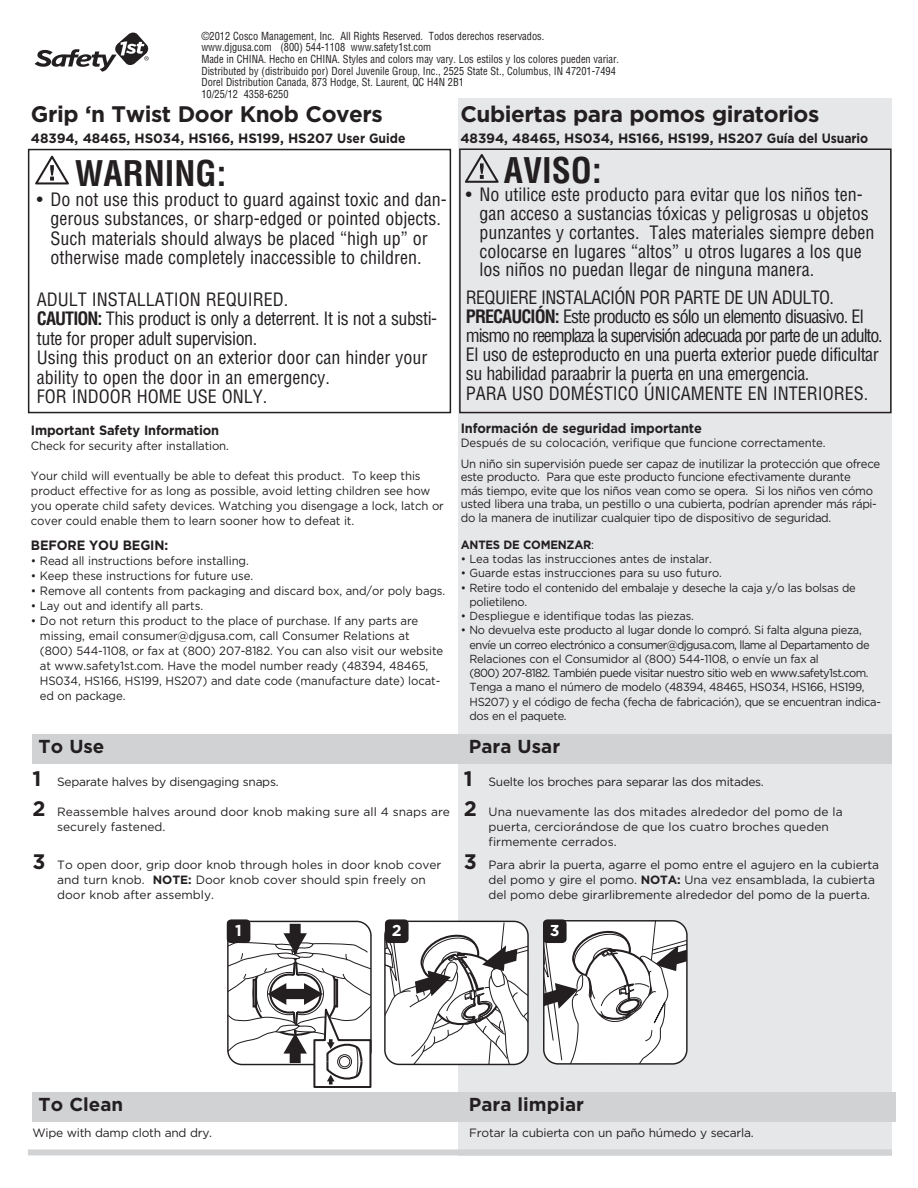
<style>
.page{position:relative;width:918px;height:1188px;background:#fff}
.page>*{position:absolute;margin:0;border:0;box-sizing:border-box;transform-origin:0 0}
.t1{font:700 condensed 34.5px "Helvetica LT";color:#231f20}
.t2{font:700 22.5px "Gotham";letter-spacing:-.02em;color:#231f20}
.t3{font:700 21.75px/23.5px "Gotham";color:#231f20;scale:.95 1}
.t4{font:700 18.75px "Gotham";color:#231f20}
.t5{font:condensed 18px/18.8px "Helvetica LT";color:#231f20}
.t6{font:condensed 18px/19.5px "Helvetica LT";letter-spacing:-.025em;color:#231f20}
.t7{font:condensed 18px/18.9px "Helvetica LT";letter-spacing:-.05em;color:#231f20}
.t8{font:700 15.75px "Gotham";color:#fff}
.t9{font:700 13.5px "Gotham";letter-spacing:-.01em;color:#231f20}
.t10{font:700 13.5px "Gotham";letter-spacing:-.01em;color:#231f20;scale:.95 1}
.t11{font:12px/15px "Gotham";letter-spacing:-.01em;color:#231f20;scale:.95 1}
.t12{font:12px/15px "Gotham";letter-spacing:-.01em;color:#231f20}
.t13{font:700 12px "Gotham";letter-spacing:-.02em;color:#231f20;scale:.95 1}
.t14{font:11.7px/14.2px "Gotham";letter-spacing:-.03em;color:#231f20;scale:.95 1}
.t15{font:11.7px "Gotham";letter-spacing:-.01em;color:#231f20;scale:.95 1}
.t16{font:condensed 10.8px/11.7px "Helvetica LT";color:#231f20;scale:.95 1}
.s1{font-weight:700}
.s2{font-weight:400}
.s3{font-weight:700;font-size:21px}
</style>
<div class="page">
<div style="left:458px;top:98px;width:434px;height:1058px;background:#e6e7e9"></div>
<svg style="left:35px;top:33px;width:114px;height:39px"></svg>
<div style="left:28px;top:149px;width:423px;height:264px;border:2px solid #231f20"></div>
<div style="left:459px;top:148px;width:433px;height:265px;border:2px solid #231f20"></div>
<svg style="left:35px;top:156px;width:34px;height:28px"></svg>
<svg style="left:465px;top:154px;width:34px;height:29px"></svg>
<div style="left:32px;top:1092px;width:864px;height:30px;background:#d1d2d4"></div>
<div style="left:28px;top:1149px;width:864px;height:6px;background:#d1d2d4"></div>
<div style="left:32px;top:734px;width:860px;height:30px;background:#d1d2d4"></div>
<svg style="left:386px;top:921px;width:143px;height:143px"></svg>
<div style="left:384px;top:921px;width:145px;height:144px;border:1px solid #231f20;border-radius:14px"></div>
<svg style="left:545px;top:922px;width:141px;height:141px;background:#e0e0e0"></svg>
<div style="left:543px;top:920px;width:145px;height:145px;border:1px solid #231f20;border-radius:14px"></div>
<svg style="left:228px;top:924px;width:144px;height:164px"></svg>
<div style="left:227px;top:919px;width:23px;height:24px;background:#231f20;border-radius:4px"></div>
<div style="left:385px;top:919px;width:24px;height:24px;background:#231f20;border-radius:4px"></div>
<div style="left:543px;top:919px;width:24px;height:24px;background:#231f20;border-radius:4px"></div>
<p class="t16" style="left:201px;top:30px;width:363px">©2012 Cosco Management, Inc. All Rights Reserved. Todos derechos reservados. www.djgusa.com (800) 544-1108 www.safety1st.com</p>
<p class="t16" style="left:201px;top:53px;width:441px">Made in CHINA. Hecho en CHINA. Styles and colors may vary. Los estilos y los colores pueden variar.</p>
<p class="t16" style="left:201px;top:65px;width:438px">Distributed by (distribuido por) Dorel Juvenile Group, Inc., 2525 State St., Columbus, IN 47201-7494</p>
<p class="t16" style="left:201px;top:77px;width:278px">Dorel Distribution Canada, 873 Hodge, St. Laurent, QC H4N 2B1</p>
<p class="t16" style="left:201px;top:88px;width:93px">10/25/12 4358-6250</p>
<p class="t2" style="left:31px;top:100px;width:353px">Grip ‘n Twist Door Knob Covers</p>
<p class="t9" style="left:31px;top:130px;width:376px">48394, 48465, HS034, HS166, HS199, HS207 User Guide</p>
<p class="t2" style="left:460px;top:100px;width:360px">Cubiertas para pomos giratorios</p>
<p class="t9" style="left:460px;top:130px;width:409px">48394, 48465, HS034, HS166, HS199, HS207 Guía del Usuario</p>
<p class="t1" style="left:75px;top:152px;width:153px">WARNING:</p>
<p class="t5" style="left:50px;top:189px;width:398px;line-height:19.5px;text-indent:-14px">• Do not use this product to guard against toxic and dan&shy;gerous substances, or sharp-edged or pointed objects.<br>Such materials should always be placed “high up” or otherwise made completely inaccessible to children.</p>
<p class="t5" style="left:37px;top:290px;width:253px">ADULT INSTALLATION REQUIRED.</p>
<p class="t6" style="left:37px;top:309px;width:402px"><span class="s1">CAUTION:</span> This product is only a deterrent. It is not a substi&shy;tute for proper adult supervision.</p>
<p class="t5" style="left:37px;top:348px;width:392px">Using this product on an exterior door can hinder your</p>
<p class="t5" style="left:37px;top:368px;width:295px">ability to open the door in an emergency.</p>
<p class="t5" style="left:37px;top:387px;width:232px">FOR INDOOR HOME USE ONLY.</p>
<p class="t10" style="left:31px;top:422px;width:200px">Important Safety Information</p>
<p class="t11" style="left:31px;top:438px;width:210px">Check for security after installation.</p>
<p class="t11" style="left:31px;top:468px;width:436px">Your child will eventually be able to defeat this product. To keep this product effective for as long as possible, avoid letting children see how you operate child safety devices. Watching you disengage a lock, latch or cover could enable them to learn sooner how to defeat it.</p>
<p class="t10" style="left:31px;top:537px;width:146px">BEFORE YOU BEGIN:</p>
<p class="t11" style="left:31px;top:553px;width:231px">• Read all instructions before installing.</p>
<p class="t11" style="left:31px;top:568px;width:235px">• Keep these instructions for future use.</p>
<p class="t11" style="left:31px;top:583px;width:438px">• Remove all contents from packaging and discard box, and/or poly bags.</p>
<p class="t11" style="left:31px;top:598px;width:183px">• Lay out and identify all parts.</p>
<p class="t11" style="left:40px;top:613px;width:426px;text-indent:-9px">• Do not return this product to the place of purchase. If any parts are missing, email consumer@djgusa.com, call Consumer Relations at (800) 544-1108, or fax at (800) 207-8182. You can also visit our website at www.safety1st.com. Have the model number ready (48394, 48465, HS034, HS166, HS199, HS207) and date code (manufacture date) locat&shy;ed on package.</p>
<p class="t1" style="left:504px;top:148px;width:99px">AVISO:</p>
<p class="t5" style="left:479px;top:185px;width:396px;text-indent:-14px">• No utilice este producto para evitar que los niños ten&shy;gan acceso a sustancias tóxicas y peligrosas u objetos punzantes y cortantes. Tales materiales siempre deben colocarse en lugares “altos” u otros lugares a los que los niños no puedan llegar de ninguna manera.</p>
<p class="t7" style="left:466px;top:288px;width:418px">REQUIERE INSTALACIÓN POR PARTE DE UN ADULTO.<br><span class="s1">PRECAUCIÓN:</span> Este producto es sólo un elemento disuasivo. El mismo no reemplaza la supervisión adecuada por parte de un adulto.</p>
<p class="t6" style="left:466px;top:344px;width:414px">El uso de este producto en una puerta exterior puede dificultar su habilidad para abrir la puerta en una emergencia.</p>
<p class="t5" style="left:466px;top:384px;width:404px">PARA USO DOMÉSTICO ÚNICAMENTE EN INTERIORES.</p>
<p class="t10" style="left:461px;top:420px;width:255px">Información de seguridad importante</p>
<p class="t11" style="left:461px;top:435px;width:385px">Después de su colocación, verifique que funcione correctamente.</p>
<p class="t11" style="left:461px;top:457px;width:443px;line-height:13.5px">Un niño sin supervisión puede ser capaz de inutilizar la protección que ofrece este producto. Para que este producto funcione efectivamente durante<br>más tiempo, evite que los niños vean como se opera. Si los niños ven cómo usted libera una traba, un pestillo o una cubierta, podrían aprender más rápi&shy;do la manera de inutilizar cualquier tipo de dispositivo de seguridad.</p>
<p class="t13" style="left:461px;top:537px;width:142px">ANTES DE COMENZAR<span class="s2">:</span></p>
<p class="t15" style="left:461px;top:552px;width:266px">• Lea todas las instrucciones antes de instalar.</p>
<p class="t15" style="left:461px;top:566px;width:276px">• Guarde estas instrucciones para su uso futuro.</p>
<p class="t14" style="left:470px;top:580px;width:408px;text-indent:-9px">• Retire todo el contenido del embalaje y deseche la caja y/o las bolsas de polietileno.</p>
<p class="t15" style="left:461px;top:609px;width:247px">• Despliegue e identifique todas las piezas.</p>
<p class="t14" style="left:470px;top:623px;width:434px;text-indent:-9px">• No devuelva este producto al lugar donde lo compró. Si falta alguna pieza, envíe un correo electrónico a consumer@djgusa.com, llame al Departamento de Relaciones con el Consumidor al (800) 544-1108, o envíe un fax al<br>(800) 207-8182. También puede visitar nuestro sitio web en www.safety1st.com.<br>Tenga a mano el número de modelo (48394, 48465, HS034, HS166, HS199, HS207) y el código de fecha (fecha de fabricación), que se encuentran indica&shy;dos en el paquete.</p>
<p class="t4" style="left:39px;top:735px;width:67px">To Use</p>
<p class="t4" style="left:469px;top:735px;width:93px">Para Usar</p>
<p class="t12" style="left:32px;top:774px;width:248px"><span class="s3">1</span> Separate halves by disengaging snaps.</p>
<p class="t12" style="left:464px;top:774px;width:302px"><span class="s3">1</span> Suelte los broches para separar las dos mitades.</p>
<p class="t12" style="left:57px;top:804px;width:390px;text-indent:-25px"><span class="s3">2</span> Reassemble halves around door knob making sure all 4 snaps are securely fastened.</p>
<p class="t12" style="left:489px;top:804px;width:356px;text-indent:-25px"><span class="s3">2</span> Una nuevamente las dos mitades alrededor del pomo de la puerta, cerciorándose de que los cuatro broches queden firmemente cerrados.</p>
<p class="t12" style="left:57px;top:857px;width:386px;text-indent:-25px"><span class="s3">3</span> To open door, grip door knob through holes in door knob cover and turn knob. <span class="s1">NOTE:</span> Door knob cover should spin freely on door knob after assembly.</p>
<p class="t12" style="left:489px;top:857px;width:392px;text-indent:-25px"><span class="s3">3</span> Para abrir la puerta, agarre el pomo entre el agujero en la cubierta del pomo y gire el pomo. <span class="s1">NOTA:</span> Una vez ensamblada, la cubierta del pomo debe girar libremente alrededor del pomo de la puerta.</p>
<p class="t3" style="left:799px;top:865px;width:131px">Grip ‘n Twis<br>Door Knob</p>
<p class="t8" style="left:235px;top:921px;width:8px">1</p>
<p class="t8" style="left:392px;top:921px;width:11px">2</p>
<p class="t8" style="left:550px;top:921px;width:11px">3</p>
<p class="t4" style="left:39px;top:1093px;width:86px">To Clean</p>
<p class="t4" style="left:469px;top:1093px;width:117px">Para limpiar</p>
<p class="t12" style="left:32px;top:1125px;width:181px">Wipe with damp cloth and dry.</p>
<p class="t12" style="left:469px;top:1125px;width:286px">Frotar la cubierta con un paño húmedo y secarla.</p>
</div>
